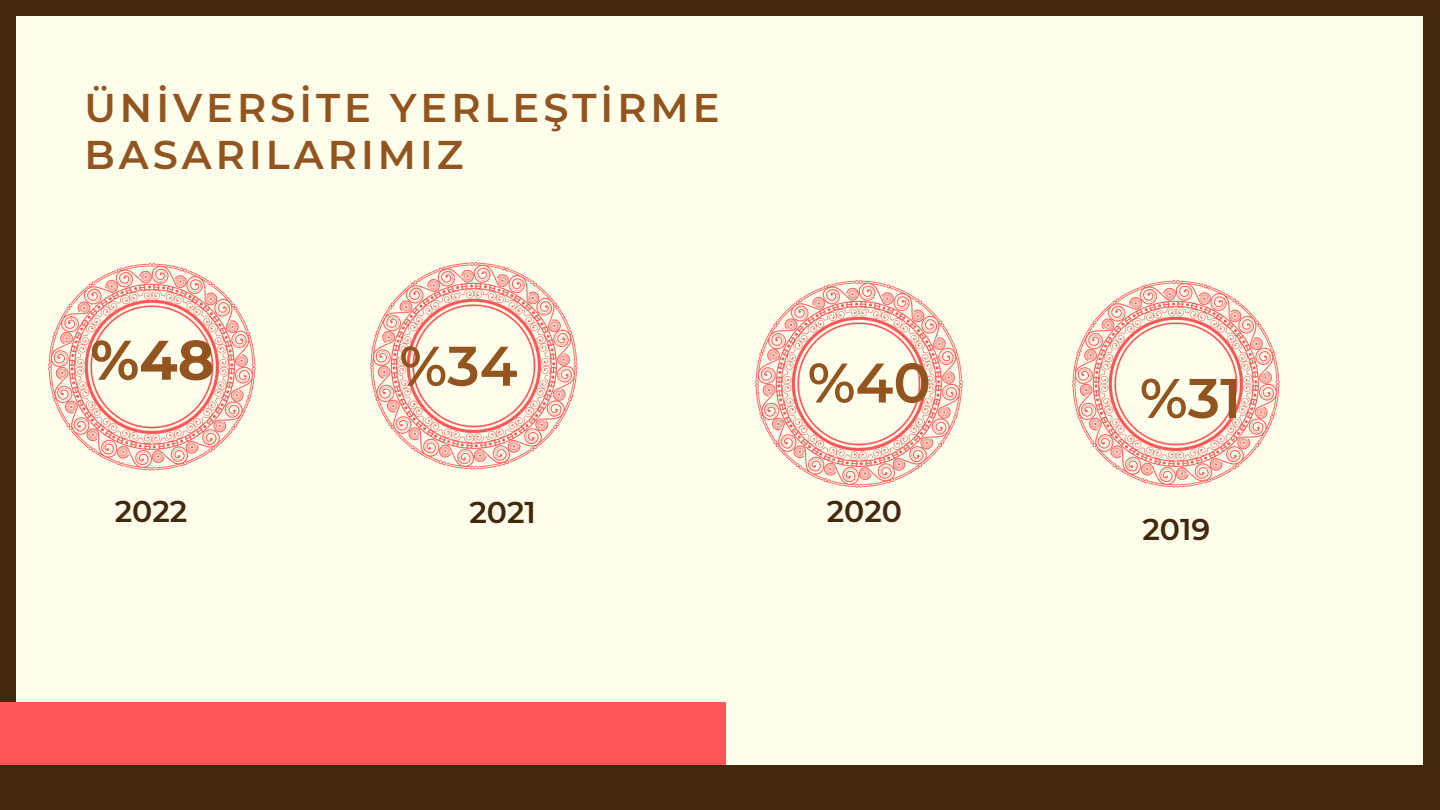
<style>
.page{position:relative;width:1440px;height:810px;background:#43270e}
.page>*{position:absolute;margin:0;border:0;box-sizing:border-box;transform-origin:0 0}
.t1{font:600 55.7px "Montserrat";color:#925520}
.t2{font:700 55.7px "Montserrat";color:#925520}
.t3{font:600 40px/47.2px "Montserrat";letter-spacing:.1em;color:#925520}
.t4{font:600 30px "Montserrat";color:#43270e}
</style>
<div class="page">
<div style="left:16px;top:16px;width:1407px;height:749px;background:#fdfeec"></div>
<div style="left:0;top:702px;width:726px;height:62px;background:#ff5757"></div>
<img style="left:48px;top:263px;width:208px;height:208px">
<img style="left:370px;top:262px;width:208px;height:208px">
<img style="left:755px;top:280px;width:208px;height:208px">
<img style="left:1072px;top:280px;width:208px;height:208px">
<p class="t3" style="left:84px;top:84px;width:637px">ÜNİVERSİTE YERLEŞTİRME<br>BASARILARIMIZ</p>
<h1 class="t2" style="left:90px;top:326px;width:126px">%48</h1>
<h1 class="t1" style="left:399px;top:332px;width:120px">%34</h1>
<h1 class="t1" style="left:808px;top:349px;width:125px">%40</h1>
<p class="t4" style="left:115px;top:493px;width:74px">2022</p>
<p class="t4" style="left:469px;top:494px;width:68px">2021</p>
<p class="t4" style="left:827px;top:493px;width:77px">2020</p>
<h1 class="t1" style="left:1140px;top:364px;width:103px">%31</h1>
<p class="t4" style="left:1142px;top:511px;width:69px">2019</p>
</div>
